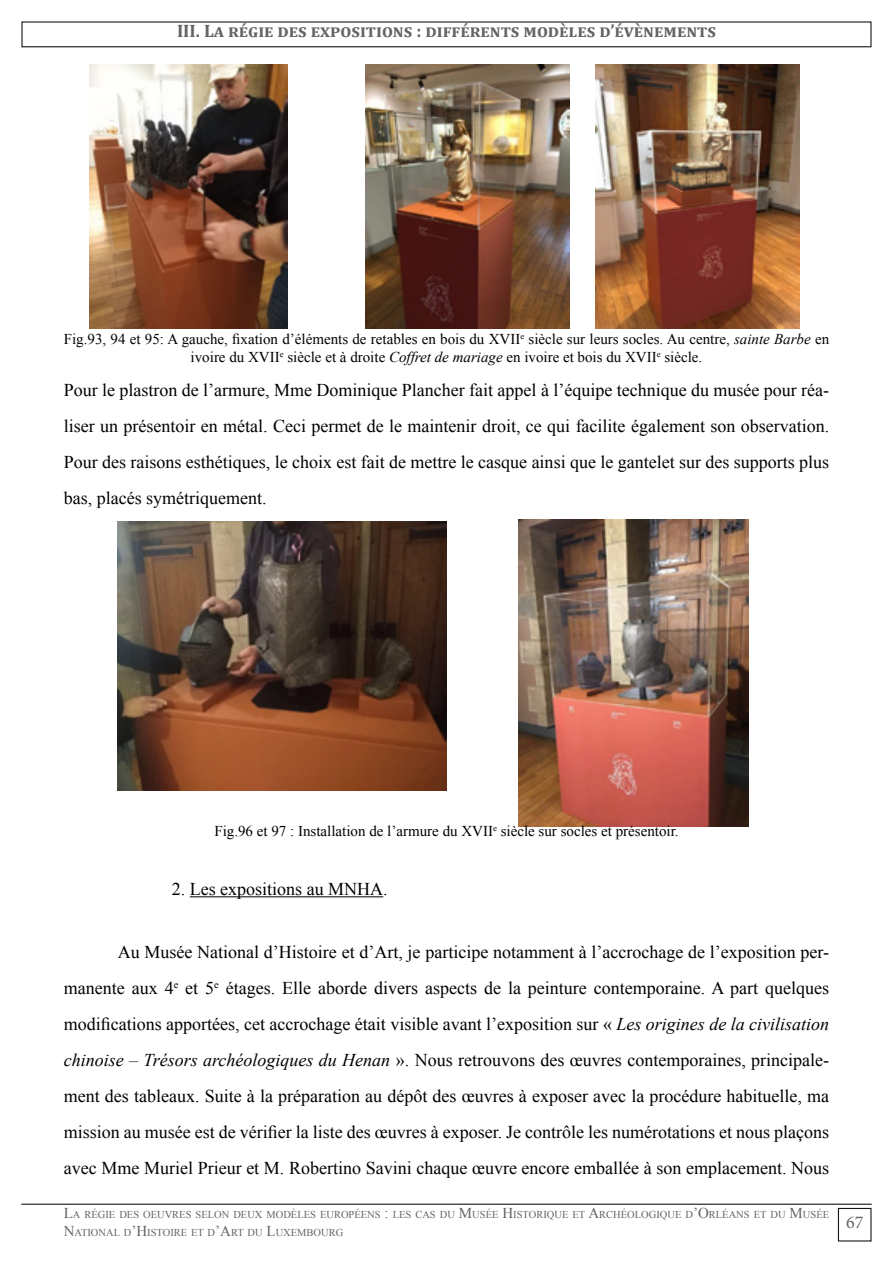
<style>
.page{position:relative;width:893px;height:1263px;background:#fff}
.page>*{position:absolute;margin:0;border:0;box-sizing:border-box;transform-origin:0 0}
.t1{font:18px/36px "Times New Roman";color:#000;text-align:justify}
.t2{font:700 18px "Cambria";color:#636466}
.t3{font:18px "Minion Pro";color:#636466}
.t4{font:15px/18px "Times New Roman";color:#000;text-align:center}
.t5{font:10.5px/18px "Times New Roman";color:#636466}
.s1{font-style:italic}
.s2{font-size:15px}
</style>
<div class="page">
<div style="left:21px;top:21px;width:850px;height:26px;border:1px solid #1d1714"></div>
<hr style="left:21px;top:1203px;width:851px;height:2px;background:#1d1714">
<div style="left:838px;top:1208px;width:33px;height:33px;border:1px solid #1d1714"></div>
<img style="left:366px;top:65px;width:204px;height:264px">
<img style="left:595px;top:65px;width:204px;height:264px">
<hr style="left:190px;top:896px;width:193px;height:1px;background:#000">
<img style="left:519px;top:520px;width:229px;height:306px">
<img style="left:89px;top:65px;width:198px;height:264px">
<img style="left:118px;top:522px;width:328px;height:268px">
<p class="t2" style="left:177px;top:18px;width:540px">III. La régie des expositions : différents modèles d’évènements</p>
<p class="t4" style="left:64px;top:330px;width:767px">Fig.93, 94 et 95: A gauche, fixation d’éléments de retables en bois du XVII<sup>e</sup> siècle sur leurs socles. Au centre, <span class="s1">sainte Barbe</span> en ivoire du XVII<sup>e</sup> siècle et à droite <span class="s1">Coffret de mariage</span> en ivoire et bois du XVII<sup>e</sup> siècle.</p>
<p class="t1" style="left:64px;top:372px;width:767px">Pour le plastron de l’armure, Mme Dominique Plancher fait appel à l’équipe technique du musée pour réa&shy;liser un présentoir en métal. Ceci permet de le maintenir droit, ce qui facilite également son observation.<br>Pour des raisons esthétiques, le choix est fait de mettre le casque ainsi que le gantelet sur des supports plus bas, placés symétriquement.</p>
<p class="t4" style="left:214px;top:822px;width:466px">Fig.96 et 97 : Installation de l’armure du XVII<sup>e</sup> siècle sur socles et présentoir.</p>
<p class="t1" style="left:172px;top:870px;width:217px">2. Les expositions au MNHA.</p>
<p class="t1" style="left:64px;top:933px;width:767px;text-indent:54px">Au Musée National d’Histoire et d’Art, je participe notamment à l’accrochage de l’exposition per&shy;manente aux 4<sup>e</sup> et 5<sup>e</sup> étages. Elle aborde divers aspects de la peinture contemporaine. A part quelques modifications apportées, cet accrochage était visible avant l’exposition sur « <span class="s1">Les origines de la civilisation chinoise – Trésors archéologiques du Henan</span> ». Nous retrouvons des œuvres contemporaines, principale&shy;ment des tableaux. Suite à la préparation au dépôt des œuvres à exposer avec la procédure habituelle, ma mission au musée est de vérifier la liste des œuvres à exposer. Je contrôle les numérotations et nous plaçons avec Mme Muriel Prieur et M. Robertino Savini chaque œuvre encore emballée à son emplacement. Nous</p>
<p class="t5" style="left:64px;top:1205px;width:767px"><span class="s2">L</span>A RÉGIE DES OEUVRES SELON DEUX MODÈLES EUROPÉENS <span class="s2">:</span> LES CAS DU <span class="s2">M</span>USÉE <span class="s2">H</span>ISTORIQUE ET <span class="s2">A</span>RCHÉOLOGIQUE D<span class="s2">’O</span>RLÉANS ET DU <span class="s2">M</span>USÉE<br><span class="s2">N</span>ATIONAL D<span class="s2">’H</span>ISTOIRE ET D<span class="s2">’A</span>RT DU <span class="s2">L</span>UXEMBOURG</p>
<p class="t3" style="left:846px;top:1210px;width:19px">67</p>
</div>
